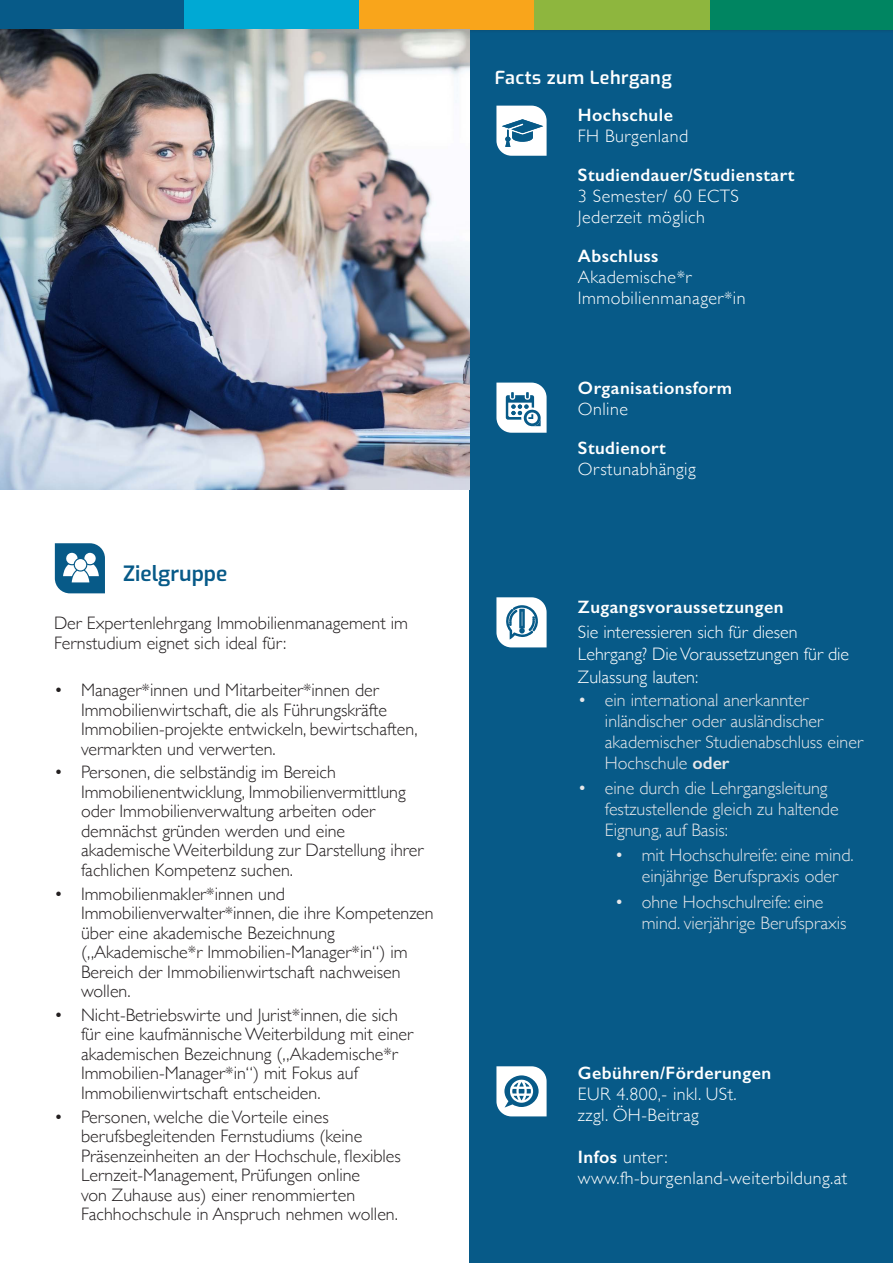
<style>
.page{position:relative;width:893px;height:1263px;background:#fff}
.page>*{position:absolute;margin:0;border:0;box-sizing:border-box;transform-origin:0 0}
.Zielgruppe{font:100 21px "Exo";color:#075a88}
.Aufzählungen{font:300 18px/19.5px "Gill Sans";color:#231f20}
.t1{font:300 18px/21px "Gill Sans";color:#e6e7e9}
.Fließtext{font:300 18px/22.5px "Gill Sans";color:#fff}
.Infos{font:300 18px/21px "Gill Sans";letter-spacing:.025em;color:#fff}
.Euro{font:300 18px/21px "Gill Sans";letter-spacing:.025em;color:#fff}
.Abschlussbezeichnung{font:300 18px/21px "Gill Sans";letter-spacing:.025em;color:#fff}
.ECTS{font:300 18px/21px "Gill Sans";letter-spacing:.025em;color:#fff}
.Studiendauer{font:600 18px "Gill Sans";letter-spacing:.025em;color:#fff}
.Zugang{font:600 18px "Gill Sans";letter-spacing:.025em;color:#fff}
.Gebühren{font:600 18px "Gill Sans";letter-spacing:.025em;color:#fff}
.Organisationsform{font:600 18px "Gill Sans";letter-spacing:.025em;color:#fff}
.Facts{font:100 18px "Exo";letter-spacing:.025em;color:#fff}
.Ortsunabhängig{font:300 18px "Gill Sans";letter-spacing:.025em;color:#fff}
.FH_BGLD{font:300 18px "Gill Sans";letter-spacing:.025em;color:#fff}
.Hochschule{font:600 18px "Gill Sans";letter-spacing:.025em;color:#fff}
.Ort{font:600 18px "Gill Sans";letter-spacing:.025em;color:#fff}
.Abschluss{font:600 18px "Gill Sans";letter-spacing:.025em;color:#fff}
.online{font:300 18px "Gill Sans";letter-spacing:.025em;color:#fff}
.s1{font-weight:600}
</style>
<div class="page">
<div style="left:469px;top:0;width:424px;height:1263px;background:#075a88"></div>
<svg style="left:55px;top:543px;width:50px;height:50px"></svg>
<svg style="left:496px;top:106px;width:51px;height:50px"></svg>
<svg style="left:496px;top:1066px;width:51px;height:50px"></svg>
<svg style="left:496px;top:383px;width:51px;height:50px"></svg>
<svg style="left:496px;top:597px;width:51px;height:50px;background:#c4d8e2"></svg>
<div style="left:355px;top:0;width:538px;height:33px;background:#0a5682"></div>
<div style="left:710px;top:0;width:183px;height:30px;background:#008561"></div>
<div style="left:358px;top:0;width:176px;height:30px;background:#f9a51b"></div>
<div style="left:534px;top:0;width:176px;height:30px;background:#8eb63e"></div>
<div style="left:183px;top:0;width:175px;height:30px;background:#00a9d4"></div>
<div style="left:0;top:0;width:183px;height:30px;background:#075a88"></div>
<img style="left:0;top:30px;width:469px;height:459px">
<p class="Zielgruppe" style="left:123px;top:558px;width:106px">Zielgruppe</p>
<p class="Aufzählungen" style="left:54px;top:613px;width:356px">Der Expertenlehrgang Immobilienmanagement im<br>Fernstudium eignet sich ideal für:</p>
<p class="Aufzählungen" style="left:81px;top:680px;width:338px;text-indent:-27px">• Manager*innen und Mitarbeiter*innen der Immobilienwirtschaft, die als Führungskräfte Immobilien-projekte entwickeln, bewirtschaften, vermarkten und verwerten.</p>
<p class="Aufzählungen" style="left:81px;top:762px;width:344px;text-indent:-27px">• Personen, die selbständig im Bereich Immobilienentwicklung, Immobilienvermittlung oder Immobilienverwaltung arbeiten oder demnächst gründen werden und eine akademische Weiterbildung zur Darstellung ihrer fachlichen Kompetenz suchen.</p>
<p class="Aufzählungen" style="left:81px;top:883px;width:354px;text-indent:-27px">• Immobilienmakler*innen und Immobilienverwalter*innen, die ihre Kompetenzen über eine akademische Bezeichnung („Akademische*r Immobilien-Manager*in“) im Bereich der Immobilienwirtschaft nachweisen wollen.</p>
<p class="Aufzählungen" style="left:81px;top:1004px;width:334px;text-indent:-27px">• Nicht-Betriebswirte und Jurist*innen, die sich für eine kaufmännische Weiterbildung mit einer akademischen Bezeichnung („Akademische*r Immobilien-Manager*in“) mit Fokus auf Immobilienwirtschaft entscheiden.</p>
<p class="Aufzählungen" style="left:81px;top:1106px;width:321px;text-indent:-27px">• Personen, welche die Vorteile eines berufsbegleitenden Fernstudiums (keine Präsenzeinheiten an der Hochschule, flexibles Lernzeit-Management, Prüfungen online<br>von Zuhause aus) einer renommierten Fachhochschule in Anspruch nehmen wollen.</p>
<p class="Facts" style="left:495px;top:64px;width:178px">Facts zum Lehrgang</p>
<p class="Hochschule" style="left:578px;top:104px;width:97px">Hochschule</p>
<p class="FH_BGLD" style="left:578px;top:122px;width:112px">FH Burgenland</p>
<p class="Studiendauer" style="left:578px;top:164px;width:218px">Studiendauer/Studienstart</p>
<p class="ECTS" style="left:578px;top:185px;width:162px">3 Semester/ 60 ECTS<br>Jederzeit möglich</p>
<p class="Abschluss" style="left:578px;top:245px;width:82px">Abschluss</p>
<p class="Abschlussbezeichnung" style="left:578px;top:266px;width:169px">Akademische*r<br>Immobilienmanager*in</p>
<p class="Organisationsform" style="left:578px;top:377px;width:156px">Organisationsform</p>
<p class="online" style="left:578px;top:395px;width:52px">Online</p>
<p class="Ort" style="left:578px;top:437px;width:89px">Studienort</p>
<p class="Ortsunabhängig" style="left:578px;top:455px;width:119px">Orstunabhängig</p>
<p class="Zugang" style="left:578px;top:596px;width:207px">Zugangsvoraussetzungen</p>
<p class="Fließtext" style="left:578px;top:620px;width:273px">Sie interessieren sich für diesen<br>Lehrgang? Die Voraussetzungen für die<br>Zulassung lauten:</p>
<p class="t1" style="left:605px;top:689px;width:260px;text-indent:-27px">• ein international anerkannter inländischer oder ausländischer akademischer Studienabschluss einer<br>Hochschule <span class="s1">oder</span></p>
<p class="t1" style="left:605px;top:777px;width:235px;text-indent:-27px">• eine durch die Lehrgangsleitung festzustellende gleich zu haltende<br>Eignung, auf Basis:</p>
<p class="t1" style="left:642px;top:844px;width:213px;text-indent:-27px">• mit Hochschulreife: eine mind. einjährige Berufspraxis oder</p>
<p class="t1" style="left:642px;top:890px;width:206px;text-indent:-27px">• ohne Hochschulreife: eine mind. vierjährige Berufspraxis</p>
<p class="Gebühren" style="left:578px;top:1062px;width:195px">Gebühren/Förderungen</p>
<p class="Euro" style="left:578px;top:1083px;width:160px">EUR 4.800,- inkl. USt. zzgl. ÖH-Beitrag</p>
<p class="Infos" style="left:578px;top:1146px;width:271px"><span class="s1">Infos</span> unter: www.fh-burgenland-weiterbildung.at</p>
</div>
